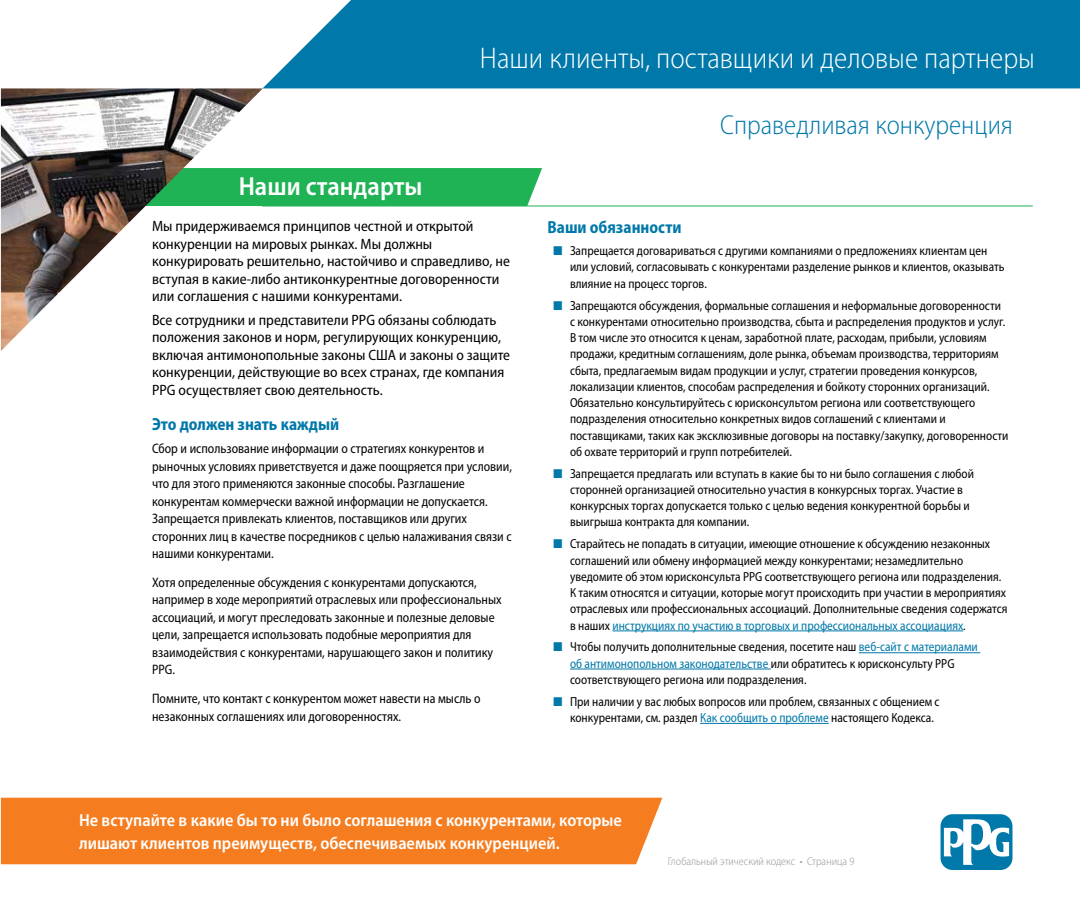
<style>
.page{position:relative;width:1080px;height:900px;background:#fff}
.page>*{position:absolute;margin:0;border:0;box-sizing:border-box;transform-origin:0 0}
.t1{font:300 semi-condensed 30px "Myriad Pro";color:#fff}
.t2{font:300 semi-condensed 27.5px "Myriad Pro";color:#0078a9}
.t3{font:600 semi-condensed 26.25px "Myriad Pro";color:#fff}
.t4{font:600 semi-condensed 17.5px/22.5px "Myriad Pro";color:#fff}
.t5{font:700 semi-condensed 17.5px "Myriad Pro";color:#0078a9;scale:.94 1}
.t6{font:semi-condensed 15px/17.5px "Myriad Pro";color:#000}
.t7{font:semi-condensed 13.75px/17.5px "Myriad Pro";color:#000;scale:.94 1}
.t8{font:semi-condensed 13.12px/16.2px "Myriad Pro";color:#000;scale:.94 1}
.t9{font:300 semi-condensed 11.25px "Myriad Pro";color:#939598}
.s1{font-family:"Suisse Intl";font-stretch:normal;font-size:16.25px;color:#0078a9}
.s2{color:#0078a9}
</style>
<div class="page">
<div style="left:263px;top:168px;width:279px;height:38px;background:#20b356"></div>
<hr style="left:262px;top:206px;width:771px;height:1px;background:#20b356">
<div style="left:1px;top:798px;width:661px;height:66px;background:#f57d20"></div>
<div style="left:263px;top:0;width:817px;height:88px;background:#0078a9"></div>
<img style="left:1px;top:88px;width:262px;height:263px">
<hr style="left:612px;top:631px;width:351px;height:1px;background:#0078a9">
<hr style="left:859px;top:652px;width:121px;height:1px;background:#0078a9">
<hr style="left:570px;top:669px;width:201px;height:1px;background:#0078a9">
<hr style="left:700px;top:723px;width:129px;height:1px;background:#0078a9">
<div style="left:941px;top:814px;width:71px;height:56px;background:#0078a9;border-radius:12px"></div>
<svg style="left:944px;top:819px;width:65px;height:46px"></svg>
<h1 class="t1" style="left:480px;top:42px;width:557px">Наши клиенты, поставщики и деловые партнеры</h1>
<h3 class="t3" style="left:239px;top:172px;width:185px">Наши стандарты</h3>
<p class="t6" style="left:152px;top:218px;width:359px">Мы придерживаемся принципов честной и открытой конкуренции на мировых рынках. Мы должны конкурировать решительно, настойчиво и справедливо, не вступая в какие-либо антиконкурентные договоренности или соглашения с нашими конкурентами.</p>
<p class="t6" style="left:152px;top:311px;width:360px">Все сотрудники и представители PPG обязаны соблюдать положения законов и норм, регулирующих конкуренцию, включая антимонопольные законы США и законы о защите конкуренции, действующие во всех странах, где компания PPG осуществляет свою деятельность.</p>
<h3 class="t5" style="left:152px;top:414px;width:201px">Это должен знать каждый</h3>
<p class="t7" style="left:152px;top:440px;width:385px">Сбор и использование информации о стратегиях конкурентов и рыночных условиях приветствуется и даже поощряется при условии, что для этого применяются законные способы. Разглашение конкурентам коммерчески важной информации не допускается.<br>Запрещается привлекать клиентов, поставщиков или других сторонних лиц в качестве посредников с целью налаживания связи с нашими конкурентами.</p>
<p class="t7" style="left:152px;top:574px;width:373px">Хотя определенные обсуждения с конкурентами допускаются, например в ходе мероприятий отраслевых или профессиональных ассоциаций, и могут преследовать законные и полезные деловые цели, запрещается использовать подобные мероприятия для взаимодействия с конкурентами, нарушающего закон и политику PPG.</p>
<p class="t7" style="left:152px;top:690px;width:351px">Помните, что контакт с конкурентом может навести на мысль о незаконных соглашениях или договоренностях.</p>
<h2 class="t2" style="left:720px;top:110px;width:294px">Справедливая конкуренция</h2>
<h3 class="t5" style="left:548px;top:218px;width:144px">Ваши обязанности</h3>
<p class="t8" style="left:570px;top:243px;width:464px;text-indent:-17px"><span class="s1">■</span> Запрещается договариваться с другими компаниями о предложениях клиентам цен или условий, согласовывать с конкурентами разделение рынков и клиентов, оказывать влияние на процесс торгов.</p>
<p class="t8" style="left:570px;top:297px;width:468px;text-indent:-17px"><span class="s1">■</span> Запрещаются обсуждения, формальные соглашения и неформальные договоренности с конкурентами относительно производства, сбыта и распределения продуктов и услуг.<br>В том числе это относится к ценам, заработной плате, расходам, прибыли, условиям продажи, кредитным соглашениям, доле рынка, объемам производства, территориям сбыта, предлагаемым видам продукции и услуг, стратегии проведения конкурсов, локализации клиентов, способам распределения и бойкоту сторонних организаций.<br>Обязательно консультируйтесь с юрисконсультом региона или соответствующего подразделения относительно конкретных видов соглашений с клиентами и поставщиками, таких как эксклюзивные договоры на поставку/закупку, договоренности об охвате территорий и групп потребителей.</p>
<p class="t8" style="left:570px;top:465px;width:431px;text-indent:-17px"><span class="s1">■</span> Запрещается предлагать или вступать в какие бы то ни было соглашения с любой сторонней организацией относительно участия в конкурсных торгах. Участие в конкурсных торгах допускается только с целью ведения конкурентной борьбы и выигрыша контракта для компании.</p>
<p class="t8" style="left:570px;top:536px;width:467px;text-indent:-17px"><span class="s1">■</span> Старайтесь не попадать в ситуации, имеющие отношение к обсуждению незаконных соглашений или обмену информацией между конкурентами; незамедлительно уведомите об этом юрисконсульта PPG соответствующего региона или подразделения.<br>К таким относятся и ситуации, которые могут происходить при участии в мероприятиях отраслевых или профессиональных ассоциаций. Дополнительные сведения содержатся в наших <span class="s2">инструкциях по участию в торговых и профессиональных ассоциациях</span>.</p>
<p class="t8" style="left:570px;top:639px;width:435px;text-indent:-17px"><span class="s1">■</span> Чтобы получить дополнительные сведения, посетите наш <span class="s2">веб-сайт с материалами об антимонопольном законодательстве</span> или обратитесь к юрисконсульту PPG соответствующего региона или подразделения.</p>
<p class="t8" style="left:570px;top:694px;width:395px;text-indent:-17px"><span class="s1">■</span> При наличии у вас любых вопросов или проблем, связанных с общением с конкурентами, см. раздел <span class="s2">Как сообщить о проблеме</span> настоящего Кодекса.</p>
<h3 class="t4" style="left:79px;top:810px;width:544px">Не вступайте в какие бы то ни было соглашения с конкурентами, которые лишают клиентов преимуществ, обеспечиваемых конкуренцией.</h3>
<p class="t9" style="left:668px;top:855px;width:188px">Глобальный этический кодекс • Страница 9</p>
</div>
